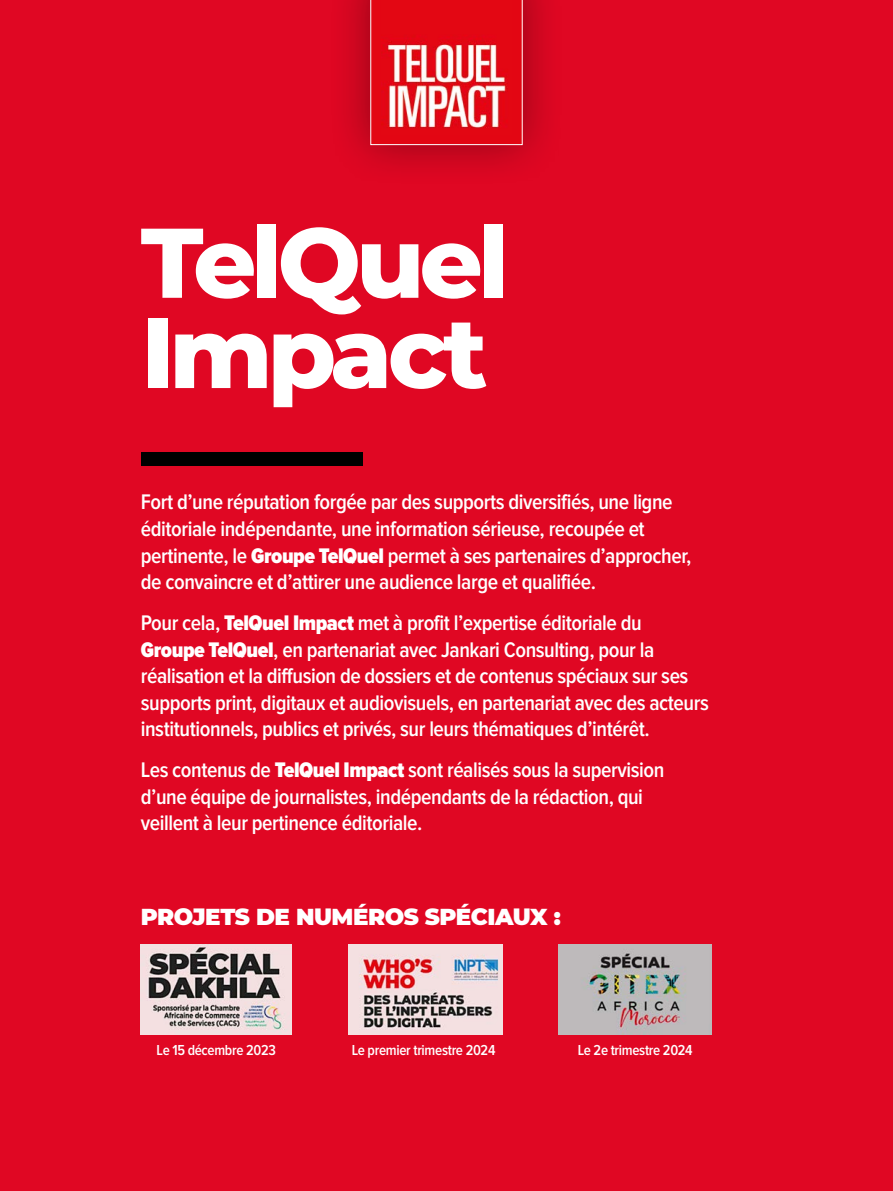
<style>
.page{position:relative;width:893px;height:1191px;background:#e00723}
.page>*{position:absolute;margin:0;border:0;box-sizing:border-box;transform-origin:0 0}
.t1{font:800 98.7px/90.2px "Montserrat";letter-spacing:-.05em;color:#fff}
.t2{font:900 22.95px "Montserrat";letter-spacing:-.02em;color:#fff}
.t3{font:600 21.9px/26.5px "Proxima Nova Cond";letter-spacing:-.02em;color:#fff}
.t4{font:600 15px "Proxima Nova Cond";letter-spacing:-.02em;color:#fff}
.s1{font-weight:900}
</style>
<div class="page">
<div style="left:328px;top:0;width:237px;height:188px;background:#000;opacity:.37"></div>
<svg style="left:370px;top:0;width:153px;height:145px"></svg>
<div style="left:141px;top:452px;width:221px;height:13px;background:#000"></div>
<img style="left:141px;top:944px;width:151px;height:90px">
<img style="left:348px;top:944px;width:154px;height:90px">
<img style="left:559px;top:944px;width:152px;height:90px">
<h1 class="t1" style="left:141px;top:212px;width:370px">TelQuel<br>Impact</h1>
<p class="t3" style="left:141px;top:490px;width:552px">Fort d’une réputation forgée par des supports diversifiés, une ligne éditoriale indépendante, une information sérieuse, recoupée et pertinente, le <span class="s1">Groupe TelQuel</span> permet à ses partenaires d’approcher, de convaincre et d’attirer une audience large et qualifiée.</p>
<p class="t3" style="left:141px;top:610px;width:570px">Pour cela, <span class="s1">TelQuel Impact</span> met à profit l’expertise éditoriale du <span class="s1">Groupe TelQuel</span>, en partenariat avec Jankari Consulting, pour la réalisation et la diffusion de dossiers et de contenus spéciaux sur ses supports print, digitaux et audiovisuels, en partenariat avec des acteurs institutionnels, publics et privés, sur leurs thématiques d’intérêt.</p>
<p class="t3" style="left:141px;top:757px;width:525px">Les contenus de <span class="s1">TelQuel Impact</span> sont réalisés sous la supervision d’une équipe de journalistes, indépendants de la rédaction, qui veillent à leur pertinence éditoriale.</p>
<p class="t2" style="left:141px;top:899px;width:421px">PROJETS DE NUMÉROS SPÉCIAUX :</p>
<p class="t4" style="left:157px;top:1043px;width:121px">Le 15 décembre 2023</p>
<p class="t4" style="left:352px;top:1043px;width:145px">Le premier trimestre 2024</p>
<p class="t4" style="left:578px;top:1043px;width:116px">Le 2e trimestre 2024</p>
</div>
